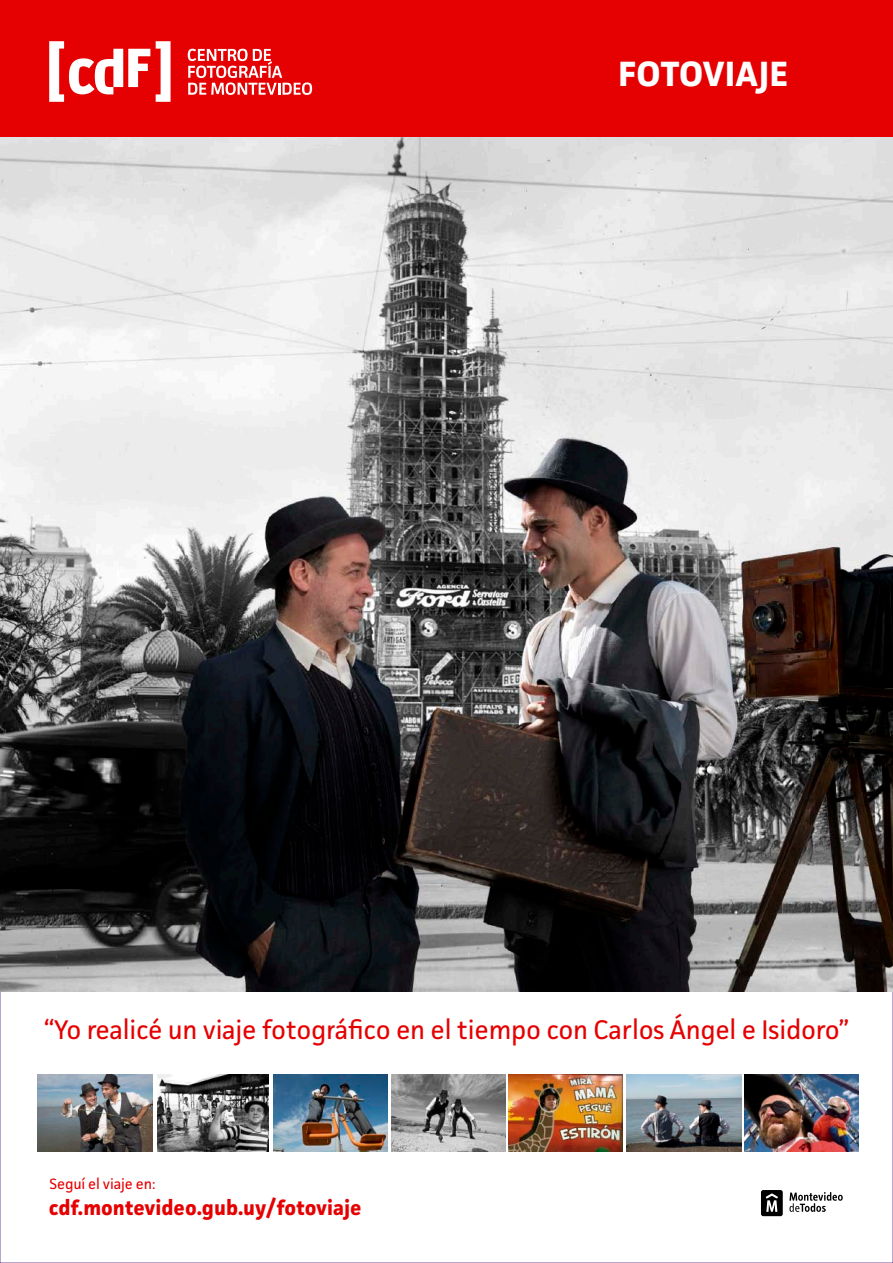
<style>
.page{position:relative;width:893px;height:1263px;background:#fff}
.page>*{position:absolute;margin:0;border:0;box-sizing:border-box;transform-origin:0 0}
.t1{font:700 35.1px "Facit";letter-spacing:.01em;color:#fff}
.t2{font:27px "Facit";letter-spacing:-.01em;color:#e50002}
.t3{font:700 21px "Facit";color:#e50002}
.t4{font:15px "Facit";letter-spacing:-.01em;color:#e50002}
</style>
<div class="page">
<img style="left:0;top:136px;width:893px;height:856px">
<div style="left:0;top:0;width:893px;height:136px;background:#e50002"></div>
<svg style="left:156px;top:41px;width:15px;height:61px"></svg>
<svg style="left:49px;top:41px;width:101px;height:61px"></svg>
<svg style="left:188px;top:49px;width:124px;height:46px"></svg>
<img style="left:391px;top:1075px;width:114px;height:76px">
<img style="left:626px;top:1075px;width:115px;height:76px">
<img style="left:38px;top:1075px;width:114px;height:76px">
<img style="left:509px;top:1075px;width:114px;height:76px">
<img style="left:744px;top:1075px;width:114px;height:76px">
<img style="left:273px;top:1075px;width:115px;height:76px">
<img style="left:158px;top:1075px;width:110px;height:76px">
<svg style="left:761px;top:1190px;width:82px;height:26px"></svg>
<p class="t1" style="left:618px;top:52px;width:172px">FOTOVIAJE</p>
<p class="t2" style="left:43px;top:1013px;width:808px">“Yo realicé un viaje fotográfico en el tiempo con Carlos Ángel e Isidoro”</p>
<p class="t4" style="left:50px;top:1174px;width:108px">Seguí el viaje en:</p>
<p class="t3" style="left:49px;top:1195px;width:314px">cdf.montevideo.gub.uy/fotoviaje</p>
</div>
